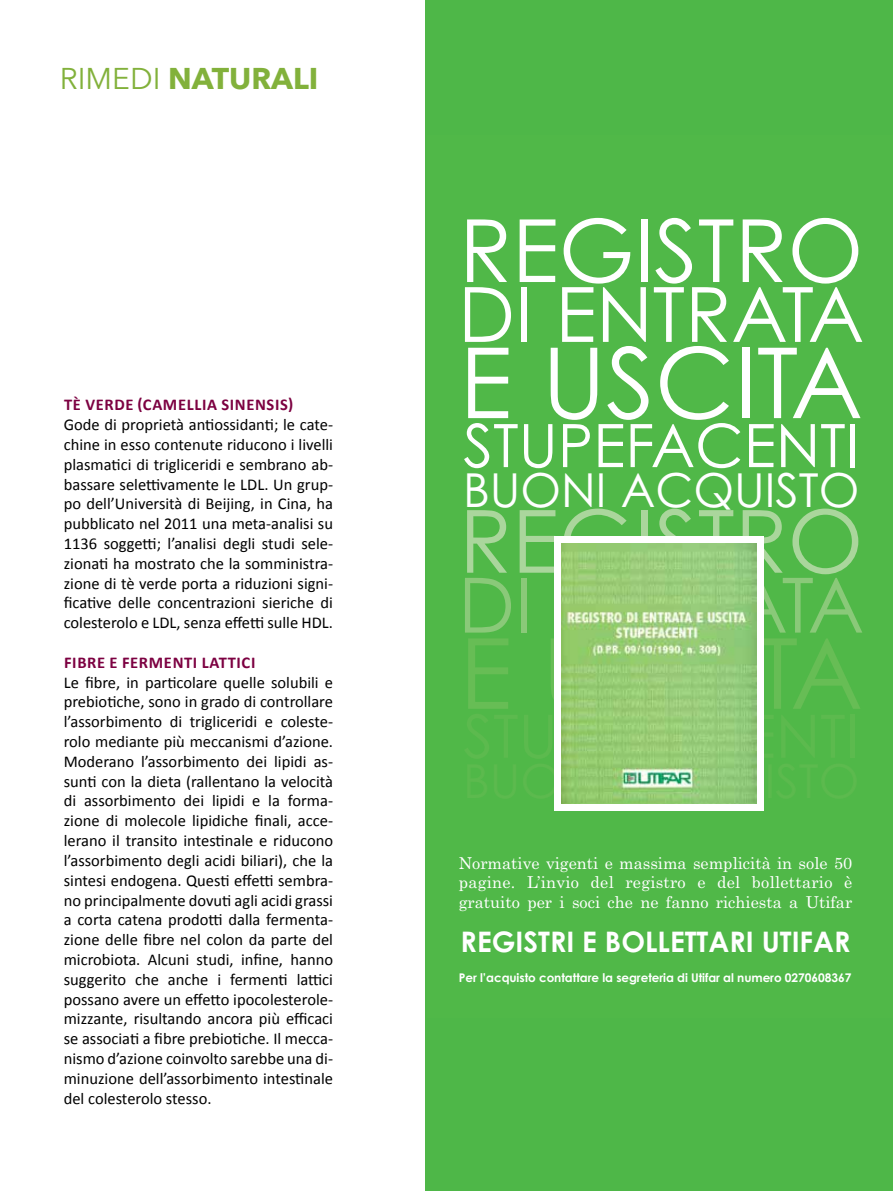
<style>
.page{position:relative;width:893px;height:1191px;background:#fff}
.page>*{position:absolute;margin:0;border:0;box-sizing:border-box;transform-origin:0 0}
.t1{font:97.95px "Century Gothic";color:#fff}
.t2{font:97.95px "Century Gothic";color:#67bd55}
.t3{font:87px "Century Gothic";color:#fff}
.t4{font:87px "Century Gothic";color:#aad69c}
.t5{font:76.2px "Century Gothic";color:#fff}
.t6{font:76.2px "Century Gothic";color:#8ac979}
.t7{font:59.85px "Century Gothic";color:#fff}
.t8{font:46.8px "Century Gothic";color:#fff}
.t9{font:700 30px "Avenir Next";color:#82b13b}
.t10{font:700 28.35px "Century Gothic";color:#fff}
.t11{font:16.5px/19.8px "Calibri";color:#000}
.t12{font:16.35px/19.6px "Century";color:#fff;text-align:justify}
.t13{font:700 12px "Century Gothic";letter-spacing:-.005em;color:#fff}
.s1{font-weight:400}
.s2{font-weight:700;color:#7c0041}
</style>
<div class="page">
<div style="left:425px;top:0;width:468px;height:1191px;background:#4eb748"></div>
<div style="left:554px;top:536px;width:210px;height:275px;background:#fff"></div>
<img style="left:561px;top:543px;width:196px;height:260px">
<p class="t9" style="left:60px;top:60px;width:260px"><span class="s1">RIMEDI</span> NATURALI</p>
<p class="t11" style="left:64px;top:395px;width:271px"><span class="s2">TÈ VERDE (CAMELLIA SINENSIS)<br></span>Gode di proprietà antiossidanti; le cate&shy;chine in esso contenute riducono i livelli plasmatici di trigliceridi e sembrano ab&shy;bassare selettivamente le LDL. Un grup&shy;po dell’Università di Beijing, in Cina, ha pubblicato nel 2011 una meta-analisi su 1136 soggetti; l’analisi degli studi sele&shy;zionati ha mostrato che la somministra&shy;zione di tè verde porta a riduzioni signi&shy;ficative delle concentrazioni sieriche di colesterolo e LDL, senza effetti sulle HDL.</p>
<p class="t11" style="left:64px;top:652px;width:271px"><span class="s2">FIBRE E FERMENTI LATTICI<br></span>Le fibre, in particolare quelle solubili e prebiotiche, sono in grado di controllare l’assorbimento di trigliceridi e coleste&shy;rolo mediante più meccanismi d’azione.<br>Moderano l’assorbimento dei lipidi as&shy;sunti con la dieta (rallentano la velocità di assorbimento dei lipidi e la forma&shy;zione di molecole lipidiche finali, acce&shy;lerano il transito intestinale e riducono l’assorbimento degli acidi biliari), che la sintesi endogena. Questi effetti sembra&shy;no principalmente dovuti agli acidi grassi a corta catena prodotti dalla fermenta&shy;zione delle fibre nel colon da parte del microbiota. Alcuni studi, infine, hanno suggerito che anche i fermenti lattici possano avere un effetto ipocolesterole&shy;mizzante, risultando ancora più efficaci se associati a fibre prebiotiche. Il mecca&shy;nismo d’azione coinvolto sarebbe una di&shy;minuzione dell’assorbimento intestinale del colesterolo stesso.</p>
<p class="t3" style="left:459px;top:197px;width:406px">REGISTRO</p>
<p class="t5" style="left:458px;top:268px;width:407px">DI ENTRATA</p>
<p class="t1" style="left:459px;top:323px;width:405px">E USCITA</p>
<p class="t7" style="left:463px;top:409px;width:397px">STUPEFACENTI</p>
<p class="t8" style="left:463px;top:462px;width:398px">BUONI ACQUISTO</p>
<p class="t4" style="left:459px;top:488px;width:406px">REGISTRO</p>
<p class="t6" style="left:458px;top:558px;width:407px">DI ENTRATA</p>
<p class="t2" style="left:459px;top:613px;width:405px">E USCITA</p>
<p class="t12" style="left:459px;top:851px;width:395px">Normative vigenti e massima semplicità in sole 50 pagine. L’invio del registro e del bollettario è gratuito per i soci che ne fanno richiesta a Utifar</p>
<p class="t10" style="left:461px;top:924px;width:391px">REGISTRI E BOLLETTARI UTIFAR</p>
<p class="t13" style="left:459px;top:970px;width:394px">Per l’acquisto contattare la segreteria di Utifar al numero 0270608367</p>
</div>
